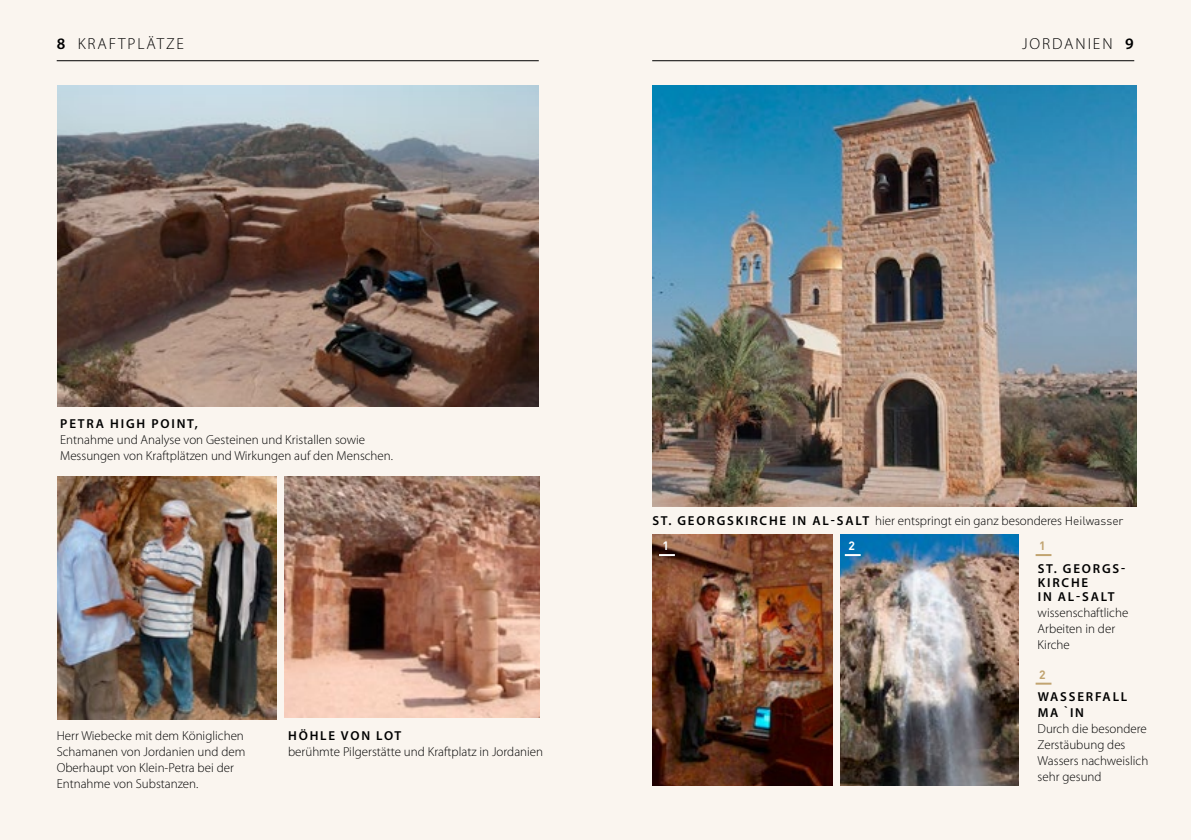
<style>
.page{position:relative;width:1191px;height:840px;background:#fff}
.page>*{position:absolute;margin:0;border:0;box-sizing:border-box;transform-origin:0 0}
.t1{font:300 16px "Myriad Pro";letter-spacing:.12em;color:#000}
.t2{font:300 13px/16px "Myriad Pro";color:#000}
.t3{font:600 13px/14px "Myriad Pro";letter-spacing:.14em;color:#000}
.t4{font:700 12px "DINOT";color:#fff}
.t5{font:700 12px "DINOT";color:#c1a471}
.s1{font-weight:600}
.s2{font-family:"DINOT";font-size:12px}
</style>
<div class="page">
<div style="left:0;top:0;width:595px;height:839px;background:#faf5ef"></div>
<img style="left:58px;top:86px;width:481px;height:321px">
<div style="left:595px;top:0;width:596px;height:839px;background:#faf5ef"></div>
<img style="left:652px;top:85px;width:484px;height:421px">
<img style="left:840px;top:534px;width:178px;height:250px">
<img style="left:652px;top:534px;width:180px;height:250px">
<svg style="left:659px;top:553px;width:16px;height:2px"></svg>
<svg style="left:1035px;top:554px;width:16px;height:1px"></svg>
<svg style="left:1035px;top:682px;width:16px;height:2px"></svg>
<svg style="left:845px;top:553px;width:15px;height:2px"></svg>
<img style="left:58px;top:476px;width:218px;height:242px">
<img style="left:285px;top:476px;width:255px;height:241px">
<hr style="left:652px;top:60px;width:482px;height:1px;background:#000">
<hr style="left:57px;top:60px;width:482px;height:1px;background:#000">
<p class="t1" style="left:57px;top:34px;width:129px"><span class="s1">8</span> KRAFTPLÄTZE</p>
<p class="t1" style="left:1022px;top:34px;width:113px">JORDANIEN <span class="s1">9</span></p>
<p class="t3" style="left:60px;top:416px;width:139px">PETRA HIGH POINT,</p>
<p class="t2" style="left:60px;top:431px;width:334px">Entnahme und Analyse von Gesteinen und Kristallen sowie<br>Messungen von Kraftplätzen und Wirkungen auf den Menschen.</p>
<p class="t2" style="left:57px;top:727px;width:190px">Herr Wiebecke mit dem Königlichen<br>Schamanen von Jordanien und dem<br>Oberhaupt von Klein-Petra bei der<br>Entnahme von Substanzen.</p>
<p class="t3" style="left:288px;top:728px;width:115px">HÖHLE VON LOT</p>
<p class="t2" style="left:288px;top:743px;width:257px">berühmte Pilgerstätte und Kraftplatz in Jordanien</p>
<p class="t2" style="left:652px;top:512px;width:473px"><span class="s1">ST. GEORGSKIRCHE IN AL-SALT</span> hier entspringt ein ganz besonderes <span class="s2">Heilwasser</span></p>
<p class="t3" style="left:1037px;top:561px;width:89px">ST. GEORGS-<br>KIRCHE<br>IN AL-SALT</p>
<p class="t2" style="left:1037px;top:604px;width:92px">wissenschaftliche<br>Arbeiten in der<br>Kirche</p>
<p class="t4" style="left:848px;top:537px;width:8px">2</p>
<p class="t4" style="left:662px;top:537px;width:8px">1</p>
<p class="t5" style="left:1039px;top:537px;width:8px">1</p>
<p class="t5" style="left:1039px;top:665px;width:8px">2</p>
<p class="t3" style="left:1037px;top:688px;width:91px;line-height:16px">WASSERFALL<br>MA `IN</p>
<p class="t2" style="left:1037px;top:720px;width:112px">Durch die besondere<br>Zerstäubung des<br>Wassers nachweislich sehr gesund</p>
</div>
